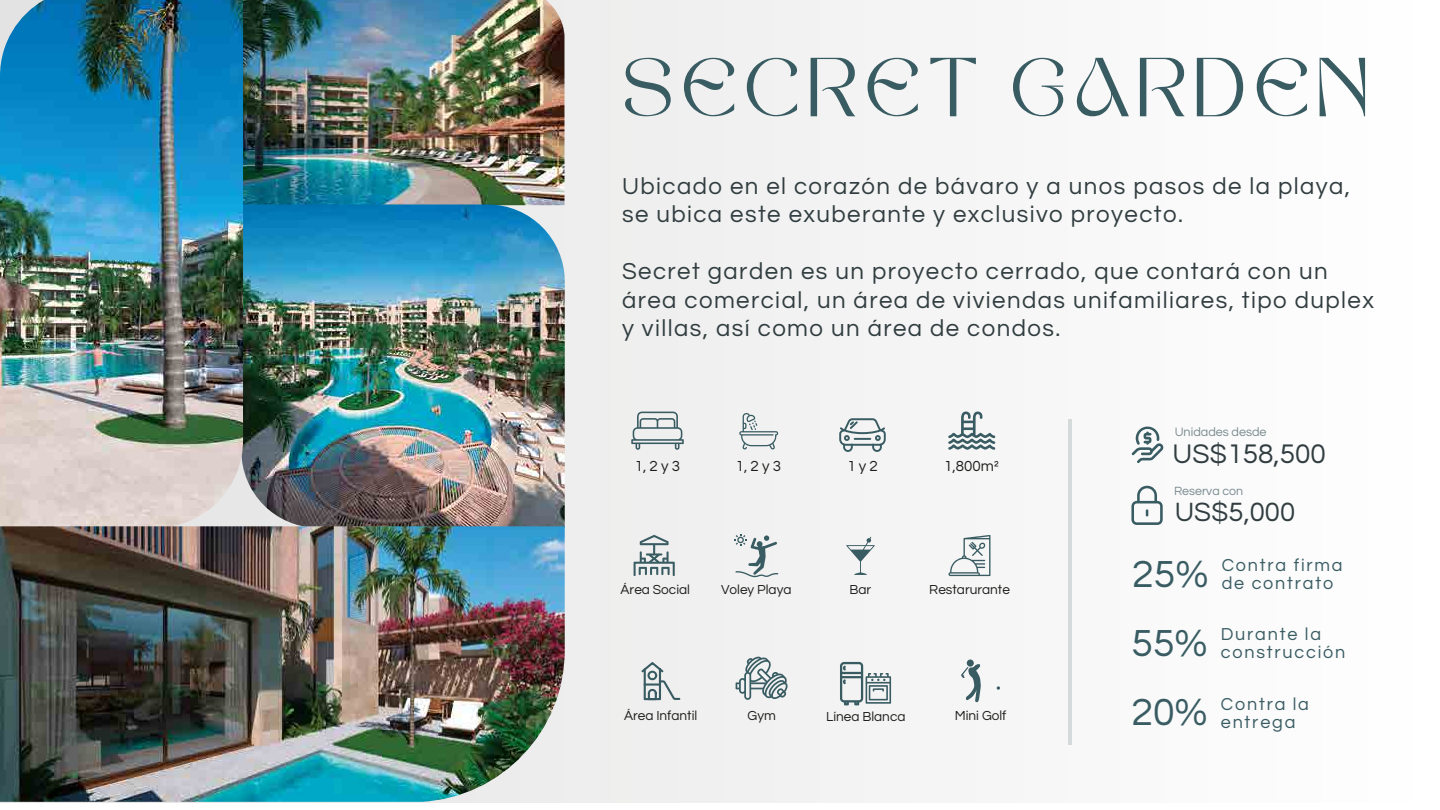
<style>
.page{position:relative;width:1440px;height:810px;background:#fff}
.page>*{position:absolute;margin:0;border:0;box-sizing:border-box;transform-origin:0 0}
.t1{font:78px "KENAO";letter-spacing:.06em;color:#395c63}
.t2{font:28px "Questrial";color:#313d40}
.t3{font:27.5px "Questrial";color:#313d40}
.t4{font:24px/28.5px "Questrial";letter-spacing:.06em;color:#313d40}
.t5{font:18px/18px "Questrial";letter-spacing:.1em;color:#395c63}
.t6{font:15.1px "Questrial";letter-spacing:.215em;color:#1d1d1b}
.t7{font:13.6px "Questrial";color:#1d1d1b}
.t8{font:12.6px "Questrial";color:#7a8b90}
.t9{font:12.4px "Questrial";color:#7a8b90}
.s1{font-size:39.2px}
</style>
<div class="page">
<div style="left:0;top:0;width:1440px;height:802px;background:#f6f6f6"></div>
<img style="left:243px;top:0;width:321px;height:204px">
<img style="left:243px;top:204px;width:322px;height:322px">
<img style="left:0;top:0;width:243px;height:526px">
<img style="left:0;top:526px;width:565px;height:276px">
<svg style="left:634px;top:535px;width:41px;height:41px"></svg>
<svg style="left:734px;top:534px;width:44px;height:43px"></svg>
<svg style="left:846px;top:537px;width:29px;height:38px"></svg>
<svg style="left:948px;top:535px;width:42px;height:41px"></svg>
<svg style="left:631px;top:412px;width:53px;height:38px"></svg>
<svg style="left:739px;top:412px;width:39px;height:37px"></svg>
<svg style="left:839px;top:418px;width:47px;height:34px"></svg>
<svg style="left:948px;top:412px;width:47px;height:38px"></svg>
<svg style="left:641px;top:662px;width:39px;height:38px"></svg>
<svg style="left:736px;top:656px;width:52px;height:44px"></svg>
<svg style="left:840px;top:662px;width:51px;height:43px"></svg>
<svg style="left:997px;top:686px;width:3px;height:4px"></svg>
<svg style="left:961px;top:664px;width:20px;height:39px"></svg>
<div style="left:967px;top:660px;width:7px;height:7px;background:#395c63;border-radius:50%"></div>
<hr style="left:1068px;top:420px;width:3px;height:325px;background:#7a8b90">
<svg style="left:1132px;top:427px;width:31px;height:36px"></svg>
<svg style="left:1131px;top:486px;width:32px;height:39px"></svg>
<h1 class="t1" style="left:626px;top:43px;width:750px">SECRET GARDEN</h1>
<p class="t4" style="left:622px;top:172px;width:730px">Ubicado en el corazón de bávaro y a unos pasos de la playa, se ubica este exuberante y exclusivo proyecto.</p>
<p class="t4" style="left:622px;top:258px;width:753px">Secret garden es un proyecto cerrado, que contará con un área comercial, un área de viviendas unifamiliares, tipo duplex y villas, así como un área de condos.</p>
<p class="t6" style="left:635px;top:458px;width:47px">1,2y3</p>
<p class="t6" style="left:736px;top:458px;width:47px">1,2y3</p>
<p class="t6" style="left:847px;top:459px;width:32px">1y2</p>
<p class="t6" style="left:944px;top:458px;width:57px">1,800m²</p>
<p class="t7" style="left:621px;top:583px;width:71px">Área Social</p>
<p class="t7" style="left:721px;top:583px;width:72px">Voley Playa</p>
<p class="t7" style="left:850px;top:583px;width:23px">Bar</p>
<p class="t7" style="left:929px;top:583px;width:82px">Restarurante</p>
<p class="t7" style="left:624px;top:709px;width:75px">Área Infantil</p>
<p class="t7" style="left:748px;top:709px;width:30px">Gym</p>
<p class="t7" style="left:826px;top:710px;width:81px">Línea Blanca</p>
<p class="t7" style="left:955px;top:709px;width:53px">Mini Golf</p>
<p class="t8" style="left:1175px;top:426px;width:93px">Unidades desde</p>
<p class="t2" style="left:1173px;top:440px;width:155px">US$158,500</p>
<p class="t9" style="left:1174px;top:485px;width:71px">Reserva con</p>
<p class="t3" style="left:1175px;top:498px;width:122px">US$5,000</p>
<p class="t5" style="left:1222px;top:556px;width:122px;text-indent:-89px"><span class="s1">25%</span> Contra firma de contrato</p>
<p class="t5" style="left:1221px;top:626px;width:126px;text-indent:-89px"><span class="s1">55%</span> Durante la construcción</p>
<p class="t5" style="left:1221px;top:695px;width:90px;text-indent:-89px"><span class="s1">20%</span> Contra la entrega</p>
</div>
